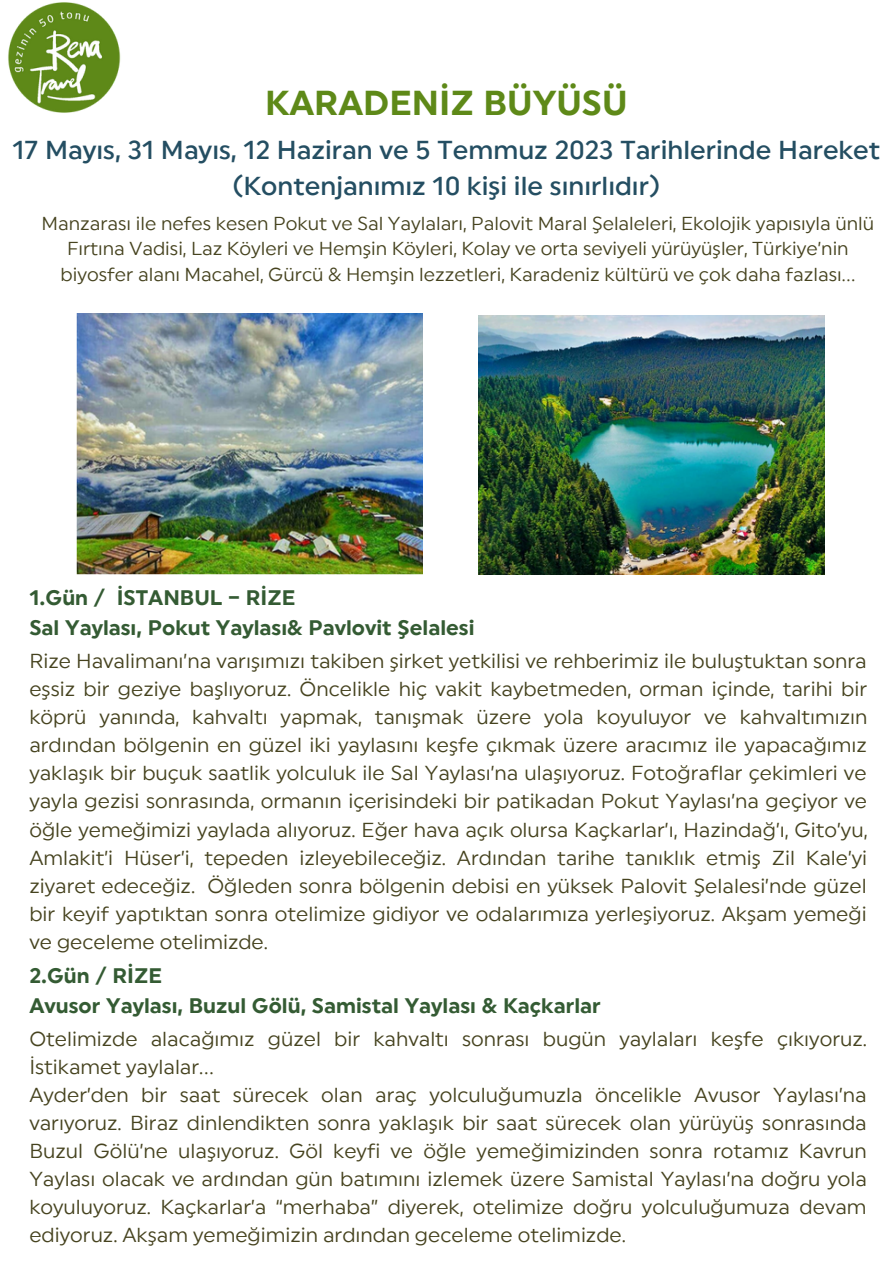
<style>
.page{position:relative;width:893px;height:1264px;background:#fff}
.page>*{position:absolute;margin:0;border:0;box-sizing:border-box;transform-origin:0 0}
.t1{font:34.5px "Uniform Regular 2";color:#5e8918}
.t2{font:25.8px/36px "Uniform Regular 4";color:#244e62;text-align:center}
.t3{font:21px/29.2px "Uniform Regular 2";color:#345b33}
.t4{font:20.25px/28px "Uniform Regular 3";color:#46431f;text-align:justify}
.t5{font:18.75px/25.8px "Uniform Regular 3";color:#46431f;text-align:center}
</style>
<div class="page">
<img style="left:76px;top:314px;width:346px;height:260px">
<img style="left:478px;top:315px;width:346px;height:260px">
<img style="left:8px;top:2px;width:113px;height:111px">
<h1 class="t1" style="left:265px;top:87px;width:364px">KARADENİZ BÜYÜSÜ</h1>
<p class="t2" style="left:12px;top:133px;width:869px">17 Mayıs, 31 Mayıs, 12 Haziran ve 5 Temmuz 2023 Tarihlerinde Hareket (Kontenjanımız 10 kişi ile sınırlıdır)</p>
<p class="t5" style="left:41px;top:211px;width:834px">Manzarası ile nefes kesen Pokut ve Sal Yaylaları, Palovit Maral Şelaleleri, Ekolojik yapısıyla ünlü<br>Fırtına Vadisi, Laz Köyleri ve Hemşin Köyleri, Kolay ve orta seviyeli yürüyüşler, Türkiye’nin biyosfer alanı Macahel, Gürcü &amp; Hemşin lezzetleri, Karadeniz kültürü ve çok daha fazlası…</p>
<p class="t3" style="left:29px;top:584px;width:446px">1.Gün / İSTANBUL – RİZE<br>Sal Yaylası, Pokut Yaylası&amp; Pavlovit Şelalesi</p>
<p class="t4" style="left:29px;top:647px;width:839px">Rize Havalimanı’na varışımızı takiben şirket yetkilisi ve rehberimiz ile buluştuktan sonra eşsiz bir geziye başlıyoruz. Öncelikle hiç vakit kaybetmeden, orman içinde, tarihi bir köprü yanında, kahvaltı yapmak, tanışmak üzere yola koyuluyor ve kahvaltımızın ardından bölgenin en güzel iki yaylasını keşfe çıkmak üzere aracımız ile yapacağımız yaklaşık bir buçuk saatlik yolculuk ile Sal Yaylası’na ulaşıyoruz. Fotoğraflar çekimleri ve yayla gezisi sonrasında, ormanın içerisindeki bir patikadan Pokut Yaylası’na geçiyor ve öğle yemeğimizi yaylada alıyoruz. Eğer hava açık olursa Kaçkarlar’ı, Hazindağ’ı, Gito’yu, Amlakit’i Hüser’i, tepeden izleyebileceğiz. Ardından tarihe tanıklık etmiş Zil Kale’yi ziyaret edeceğiz. Öğleden sonra bölgenin debisi en yüksek Palovit Şelalesi’nde güzel bir keyif yaptıktan sonra otelimize gidiyor ve odalarımıza yerleşiyoruz. Akşam yemeği ve geceleme otelimizde.</p>
<p class="t3" style="left:29px;top:962px;width:573px">2.Gün / RİZE<br>Avusor Yaylası, Buzul Gölü, Samistal Yaylası &amp; Kaçkarlar</p>
<p class="t4" style="left:29px;top:1025px;width:839px;text-align:left">Otelimizde alacağımız güzel bir kahvaltı sonrası bugün yaylaları keşfe çıkıyoruz.<br>İstikamet yaylalar…<br>Ayder’den bir saat sürecek olan araç yolculuğumuzla öncelikle Avusor Yaylası’na varıyoruz. Biraz dinlendikten sonra yaklaşık bir saat sürecek olan yürüyüş sonrasında Buzul Gölü’ne ulaşıyoruz. Göl keyfi ve öğle yemeğimizinden sonra rotamız Kavrun Yaylası olacak ve ardından gün batımını izlemek üzere Samistal Yaylası’na doğru yola koyuluyoruz. Kaçkarlar’a “merhaba” diyerek, otelimize doğru yolculuğumuza devam ediyoruz. Akşam yemeğimizin ardından geceleme otelimizde.</p>
</div>
